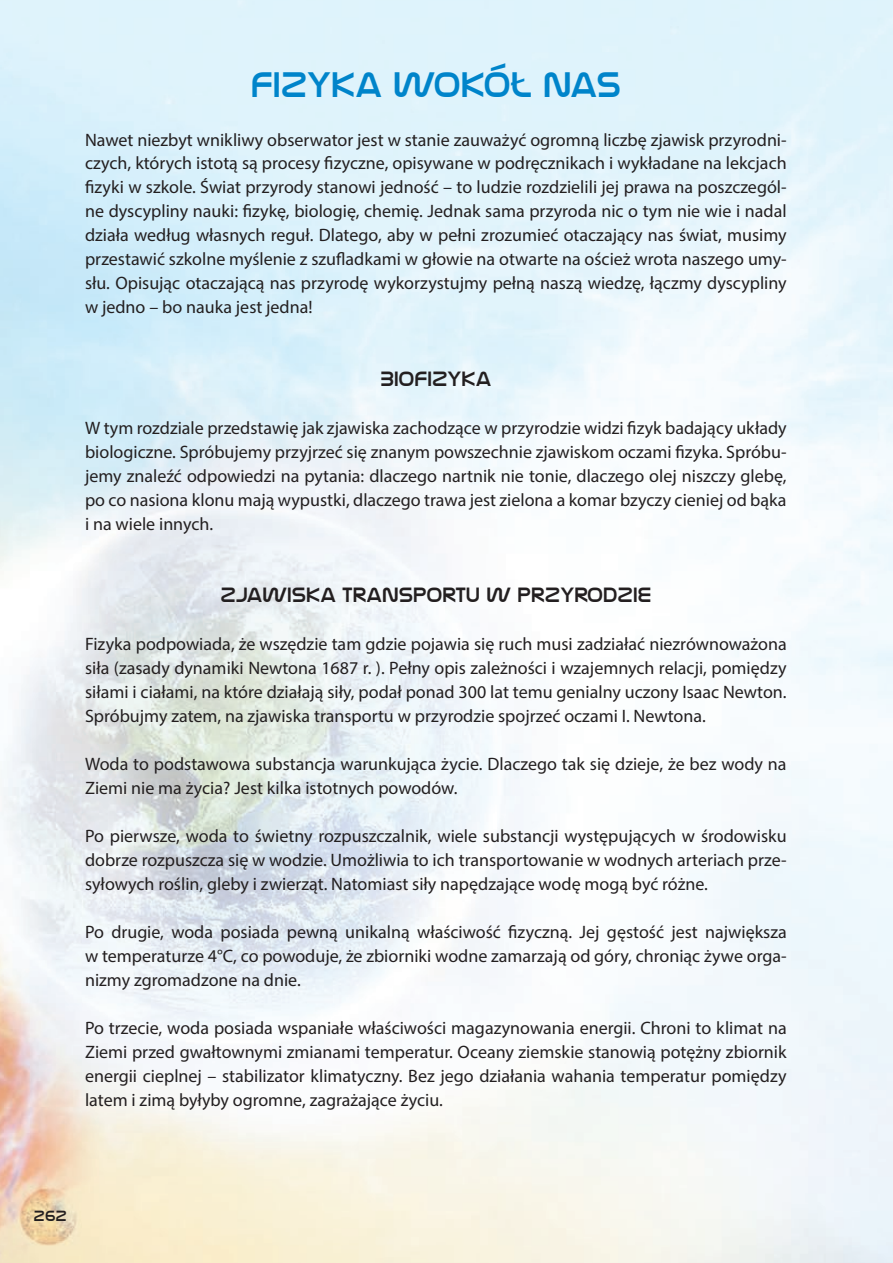
<style>
.page{position:relative;width:893px;height:1263px;background:#fff}
.page>*{position:absolute;margin:0;border:0;box-sizing:border-box;transform-origin:0 0}
.t1{font:36px "Nasalization Rg";color:#0084ca}
.t2{font:21px "Nasalization Rg";color:#231f20}
.t3{font:18px/24px "Myriad Pro";color:#231f20;text-align:justify}
.t4{font:15px "Nasalization Rg";color:#231f20}
</style>
<div class="page">
<h1 class="t1" style="left:251px;top:64px;width:372px">FIZYKA WOKÓŁ NAS</h1>
<p class="t3" style="left:85px;top:127px;width:703px">Nawet niezbyt wnikliwy obserwator jest w stanie zauważyć ogromną liczbę zjawisk przyrodni&shy;czych, których istotą są procesy fizyczne, opisywane w podręcznikach i wykładane na lekcjach fizyki w szkole. Świat przyrody stanowi jedność – to ludzie rozdzielili jej prawa na poszczegól&shy;ne dyscypliny nauki: fizykę, biologię, chemię. Jednak sama przyroda nic o tym nie wie i nadal działa według własnych reguł. Dlatego, aby w pełni zrozumieć otaczający nas świat, musimy przestawić szkolne myślenie z szufladkami w głowie na otwarte na oścież wrota naszego umy&shy;słu. Opisując otaczającą nas przyrodę wykorzystujmy pełną naszą wiedzę, łączmy dyscypliny w jedno – bo nauka jest jedna!</p>
<p class="t2" style="left:380px;top:366px;width:112px">BIOFIZYKA</p>
<p class="t3" style="left:85px;top:415px;width:703px">W tym rozdziale przedstawię jak zjawiska zachodzące w przyrodzie widzi fizyk badający układy biologiczne. Spróbujemy przyjrzeć się znanym powszechnie zjawiskom oczami fizyka. Spróbu&shy;jemy znaleźć odpowiedzi na pytania: dlaczego nartnik nie tonie, dlaczego olej niszczy glebę, po co nasiona klonu mają wypustki, dlaczego trawa jest zielona a komar bzyczy cieniej od bąka i na wiele innych.</p>
<p class="t2" style="left:220px;top:582px;width:432px">ZJAWISKA TRANSPORTU W PRZYRODZIE</p>
<p class="t3" style="left:85px;top:631px;width:703px">Fizyka podpowiada, że wszędzie tam gdzie pojawia się ruch musi zadziałać niezrównoważona siła (zasady dynamiki Newtona 1687 r. ). Pełny opis zależności i wzajemnych relacji, pomiędzy siłami i ciałami, na które działają siły, podał ponad 300 lat temu genialny uczony Isaac Newton.<br>Spróbujmy zatem, na zjawiska transportu w przyrodzie spojrzeć oczami I. Newtona.</p>
<p class="t3" style="left:85px;top:751px;width:703px">Woda to podstawowa substancja warunkująca życie. Dlaczego tak się dzieje, że bez wody na<br>Ziemi nie ma życia? Jest kilka istotnych powodów.</p>
<p class="t3" style="left:85px;top:823px;width:703px">Po pierwsze, woda to świetny rozpuszczalnik, wiele substancji występujących w środowisku dobrze rozpuszcza się w wodzie. Umożliwia to ich transportowanie w wodnych arteriach prze&shy;syłowych roślin, gleby i zwierząt. Natomiast siły napędzające wodę mogą być różne.</p>
<p class="t3" style="left:85px;top:919px;width:703px">Po drugie, woda posiada pewną unikalną właściwość fizyczną. Jej gęstość jest największa w temperaturze 4°C, co powoduje, że zbiorniki wodne zamarzają od góry, chroniąc żywe orga&shy;nizmy zgromadzone na dnie.</p>
<p class="t3" style="left:85px;top:1015px;width:703px">Po trzecie, woda posiada wspaniałe właściwości magazynowania energii. Chroni to klimat na Ziemi przed gwałtownymi zmianami temperatur. Oceany ziemskie stanowią potężny zbiornik energii cieplnej – stabilizator klimatyczny. Bez jego działania wahania temperatur pomiędzy latem i zimą byłyby ogromne, zagrażające życiu.</p>
<p class="t4" style="left:34px;top:1207px;width:35px">262</p>
</div>
